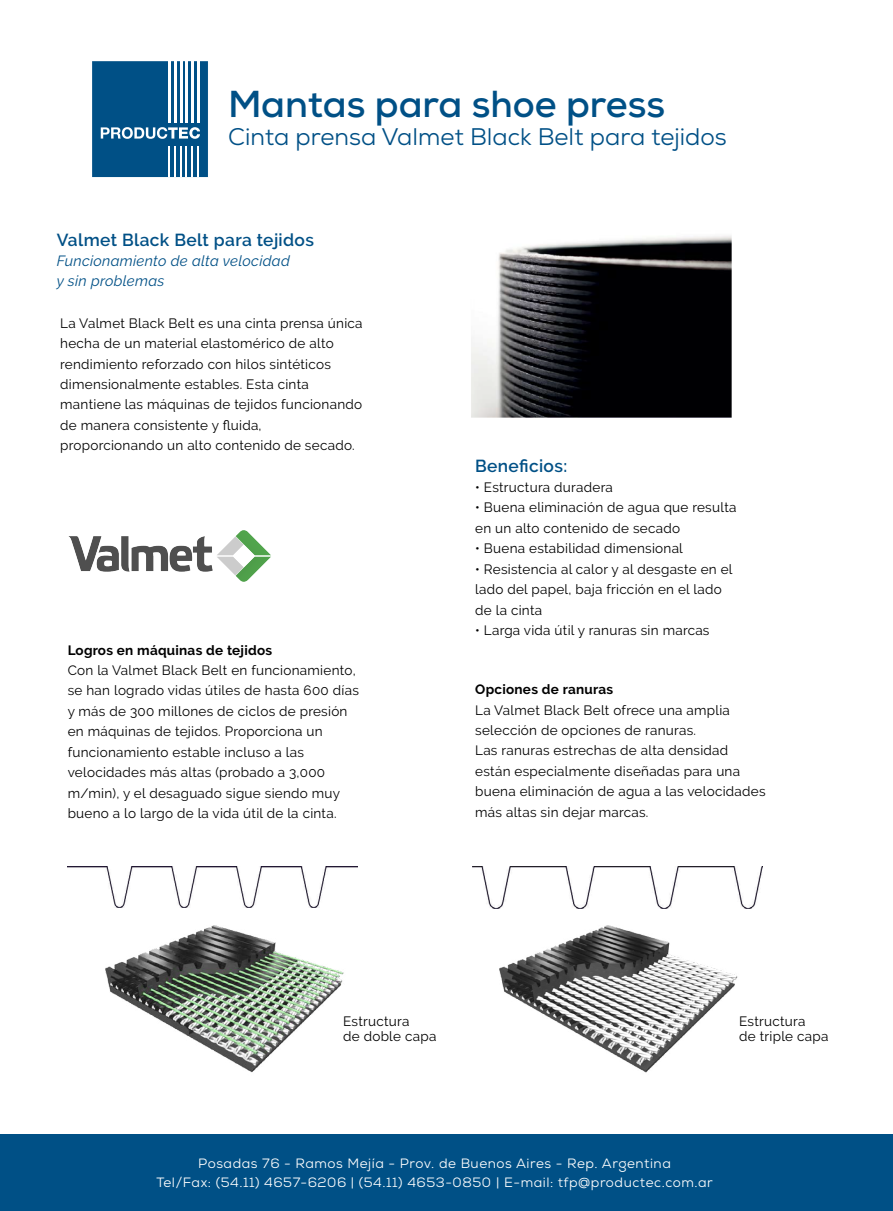
<style>
.page{position:relative;width:893px;height:1211px;background:#fff}
.page>*{position:absolute;margin:0;border:0;box-sizing:border-box;transform-origin:0 0}
.t1{font:700 37.5px "Nexa";color:#005086}
.t2{font:24px "Nexa";color:#005086}
.t3{font:600 17.4px "Raleway";letter-spacing:.02em;color:#005086}
.t4{font:italic 14.7px/20px "Raleway";letter-spacing:.02em;color:#005086}
.t5{font:13.5px/20.4px "Raleway";letter-spacing:.02em;color:#000}
.t6{font:13.5px/19.5px "Nexa";letter-spacing:.04em;color:#fff;text-align:center}
.t7{font:700 13.5px "Raleway";letter-spacing:.02em;color:#000}
</style>
<div class="page">
<img style="left:68px;top:530px;width:203px;height:52px">
<img style="left:471px;top:235px;width:261px;height:182px">
<img style="left:499px;top:925px;width:239px;height:148px">
<img style="left:105px;top:925px;width:239px;height:148px">
<img style="left:68px;top:867px;width:290px;height:41px">
<img style="left:472px;top:867px;width:290px;height:41px">
<svg style="left:92px;top:61px;width:116px;height:117px;background:#135d8f"></svg>
<hr style="left:168px;top:61px;width:3px;height:62px;background:#fff">
<hr style="left:174px;top:61px;width:2px;height:62px;background:#fff">
<hr style="left:180px;top:61px;width:2px;height:62px;background:#fff">
<hr style="left:185px;top:61px;width:3px;height:62px;background:#fff">
<hr style="left:191px;top:61px;width:2px;height:62px;background:#fff">
<hr style="left:169px;top:146px;width:1px;height:31px;background:#fff">
<hr style="left:174px;top:146px;width:2px;height:31px;background:#fff">
<hr style="left:180px;top:146px;width:2px;height:31px;background:#fff">
<hr style="left:186px;top:146px;width:1px;height:31px;background:#fff">
<hr style="left:191px;top:146px;width:2px;height:31px;background:#fff">
<hr style="left:197px;top:146px;width:2px;height:31px;background:#fff">
<hr style="left:197px;top:61px;width:2px;height:62px;background:#fff">
<div style="left:0;top:1134px;width:893px;height:76px;background:#005086"></div>
<h1 class="t1" style="left:228px;top:79px;width:439px">Mantas para shoe press</h1>
<h2 class="t2" style="left:228px;top:122px;width:500px">Cinta prensa Valmet Black Belt para tejidos</h2>
<p class="t3" style="left:57px;top:230px;width:259px">Valmet Black Belt para tejidos</p>
<p class="t4" style="left:57px;top:251px;width:235px">Funcionamiento de alta velocidad y sin problemas</p>
<p class="t5" style="left:60px;top:313px;width:304px">La Valmet Black Belt es una cinta prensa única hecha de un material elastomérico de alto rendimiento reforzado con hilos sintéticos dimensionalmente estables. Esta cinta mantiene las máquinas de tejidos funcionando de manera consistente y fluida, proporcionando un alto contenido de secado.</p>
<p class="t7" style="left:68px;top:642px;width:206px">Logros en máquinas de tejidos</p>
<p class="t5" style="left:68px;top:660px;width:293px">Con la Valmet Black Belt en funcionamiento, se han logrado vidas útiles de hasta 600 días y más de 300 millones de ciclos de presión en máquinas de tejidos. Proporciona un funcionamiento estable incluso a las velocidades más altas (probado a 3,000 m/min), y el desaguado sigue siendo muy bueno a lo largo de la vida útil de la cinta.</p>
<p class="t3" style="left:475px;top:455px;width:94px">Beneficios:</p>
<p class="t5" style="left:475px;top:477px;width:139px">• Estructura duradera</p>
<p class="t5" style="left:475px;top:497px;width:263px">• Buena eliminación de agua que resulta en un alto contenido de secado</p>
<p class="t5" style="left:475px;top:538px;width:209px">• Buena estabilidad dimensional</p>
<p class="t5" style="left:475px;top:559px;width:259px">• Resistencia al calor y al desgaste en el lado del papel, baja fricción en el lado de la cinta</p>
<p class="t5" style="left:475px;top:620px;width:236px">• Larga vida útil y ranuras sin marcas</p>
<p class="t7" style="left:475px;top:681px;width:140px">Opciones de ranuras</p>
<p class="t5" style="left:475px;top:699px;width:292px">La Valmet Black Belt ofrece una amplia selección de opciones de ranuras.<br>Las ranuras estrechas de alta densidad están especialmente diseñadas para una buena eliminación de agua a las velocidades más altas sin dejar marcas.</p>
<p class="t5" style="left:343px;top:1013px;width:95px;line-height:15px">Estructura<br>de doble capa</p>
<p class="t5" style="left:739px;top:1013px;width:91px;line-height:15px">Estructura<br>de triple capa</p>
<p class="t6" style="left:157px;top:1153px;width:558px">Posadas 76 - Ramos Mejía - Prov. de Buenos Aires - Rep. Argentina<br>Tel/Fax: (54.11) 4657-6206 | (54.11) 4653-0850 | E-mail: tfp@productec.com.ar</p>
</div>
